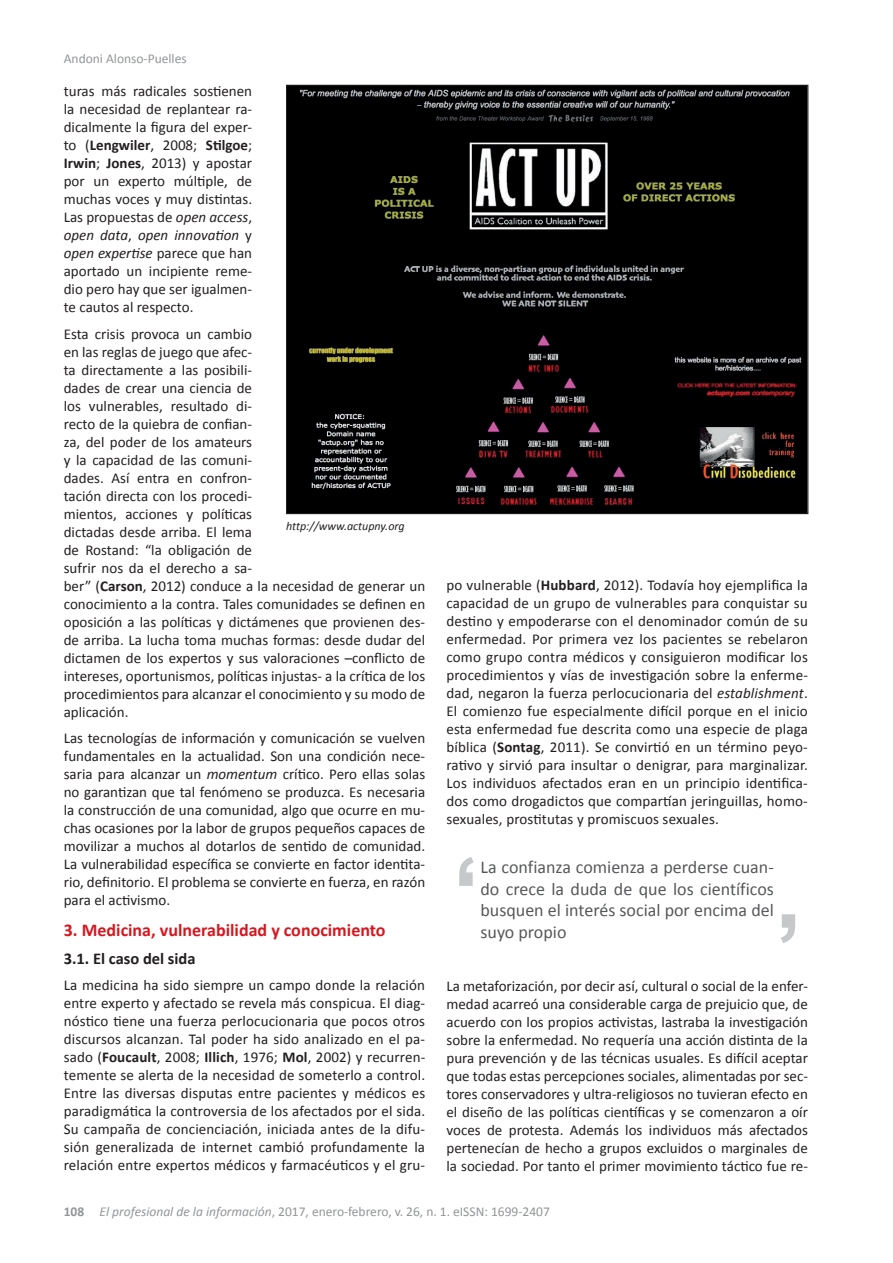
<style>
.page{position:relative;width:893px;height:1263px;background:#fff}
.page>*{position:absolute;margin:0;border:0;box-sizing:border-box;transform-origin:0 0}
.t1{font:18px/21.6px "Calibri";color:#57585a;text-align:justify}
.t2{font:700 18px "Calibri";color:#d7171f}
.t3{font:700 16.5px "Calibri";color:#231f20}
.t4{font:15px/18px "Calibri";color:#231f20;text-align:justify}
.t5{font:13.5px "Calibri";color:#939598}
.t6{font:italic 12px "Calibri";color:#231f20}
.s1{font-weight:700}
.s2{font-style:italic}
</style>
<div class="page">
<img style="left:288px;top:87px;width:518px;height:425px">
<svg style="left:781px;top:914px;width:14px;height:29px"></svg>
<svg style="left:459px;top:857px;width:15px;height:29px"></svg>
<p class="t5" style="left:64px;top:50px;width:124px">Andoni Alonso-Puelles</p>
<p class="t4" style="left:64px;top:82px;width:190px">turas más radicales sostienen la necesidad de replantear ra&shy;dicalmente la figura del exper&shy;to (<span class="s1">Lengwiler</span>, 2008; <span class="s1">Stilgoe</span>; <span class="s1">Irwin</span>; <span class="s1">Jones</span>, 2013) y apostar por un experto múltiple, de muchas voces y muy distintas.<br>Las propuestas de <span class="s2">open access</span>, <span class="s2">open data</span>, <span class="s2">open innovation</span> y <span class="s2">open expertise</span> parece que han aportado un incipiente reme&shy;dio pero hay que ser igualmen&shy;te cautos al respecto.</p>
<p class="t4" style="left:64px;top:325px;width:363px;text-align:left">Esta crisis provoca un cambio<br>en las reglas de juego que afec-<br>ta directamente a las posibili-<br>dades de crear una ciencia de<br>los vulnerables, resultado di-<br>recto de la quiebra de confian-<br>za, del poder de los amateurs<br>y la capacidad de las comuni-<br>dades. Así entra en confron-<br>tación directa con los procedi-<br>mientos, acciones y políticas<br>dictadas desde arriba. El lema<br>de Rostand: “la obligación de<br>sufrir nos da el derecho a sa-<br>ber” (<span class="s1">Carson</span>, 2012) conduce a la necesidad de generar un conocimiento a la contra. Tales comunidades se definen en oposición a las políticas y dictámenes que provienen des&shy;de arriba. La lucha toma muchas formas: desde dudar del dictamen de los expertos y sus valoraciones –conflicto de intereses, oportunismos, políticas injustas- a la crítica de los procedimientos para alcanzar el conocimiento y su modo de aplicación.</p>
<p class="t4" style="left:64px;top:729px;width:363px">Las tecnologías de información y comunicación se vuelven fundamentales en la actualidad. Son una condición nece&shy;saria para alcanzar un <span class="s2">momentum</span> crítico. Pero ellas solas no garantizan que tal fenómeno se produzca. Es necesaria la construcción de una comunidad, algo que ocurre en mu&shy;chas ocasiones por la labor de grupos pequeños capaces de movilizar a muchos al dotarlos de sentido de comunidad.<br>La vulnerabilidad específica se convierte en factor identita&shy;rio, definitorio. El problema se convierte en fuerza, en razón para el activismo.</p>
<p class="t2" style="left:64px;top:918px;width:323px">3. Medicina, vulnerabilidad y conocimiento</p>
<p class="t3" style="left:64px;top:948px;width:133px">3.1. El caso del sida</p>
<p class="t4" style="left:64px;top:976px;width:363px">La medicina ha sido siempre un campo donde la relación entre experto y afectado se revela más conspicua. El diag&shy;nóstico tiene una fuerza perlocucionaria que pocos otros discursos alcanzan. Tal poder ha sido analizado en el pa&shy;sado (<span class="s1">Foucault</span>, 2008; <span class="s1">Illich</span>, 1976; <span class="s1">Mol</span>, 2002) y recurren&shy;temente se alerta de la necesidad de someterlo a control.<br>Entre las diversas disputas entre pacientes y médicos es paradigmática la controversia de los afectados por el sida.<br>Su campaña de concienciación, iniciada antes de la difu&shy;sión generalizada de internet cambió profundamente la relación entre expertos médicos y farmacéuticos y el gru-</p>
<p class="t6" style="left:286px;top:518px;width:120px">http://www.actupny.org</p>
<p class="t4" style="left:446px;top:576px;width:363px">po vulnerable (<span class="s1">Hubbard</span>, 2012). Todavía hoy ejemplifica la capacidad de un grupo de vulnerables para conquistar su destino y empoderarse con el denominador común de su enfermedad. Por primera vez los pacientes se rebelaron como grupo contra médicos y consiguieron modificar los procedimientos y vías de investigación sobre la enferme&shy;dad, negaron la fuerza perlocucionaria del <span class="s2">establishment</span>.<br>El comienzo fue especialmente difícil porque en el inicio esta enfermedad fue descrita como una especie de plaga bíblica (<span class="s1">Sontag</span>, 2011). Se convirtió en un término peyo&shy;rativo y sirvió para insultar o denigrar, para marginalizar.<br>Los individuos afectados eran en un principio identifica&shy;dos como drogadictos que compartían jeringuillas, homo&shy;sexuales, prostitutas y promiscuos sexuales.</p>
<p class="t1" style="left:480px;top:856px;width:295px">La confianza comienza a perderse cuan&shy;do crece la duda de que los científicos busquen el interés social por encima del suyo propio</p>
<p class="t4" style="left:446px;top:977px;width:363px">La metaforización, por decir así, cultural o social de la enfer&shy;medad acarreó una considerable carga de prejuicio que, de acuerdo con los propios activistas, lastraba la investigación sobre la enfermedad. No requería una acción distinta de la pura prevención y de las técnicas usuales. Es difícil aceptar que todas estas percepciones sociales, alimentadas por sec&shy;tores conservadores y ultra-religiosos no tuvieran efecto en el diseño de las políticas científicas y se comenzaron a oír voces de protesta. Además los individuos más afectados pertenecían de hecho a grupos excluidos o marginales de la sociedad. Por tanto el primer movimiento táctico fue re-</p>
<p class="t5" style="left:64px;top:1203px;width:488px"><span class="s1">108</span> <span class="s2">El profesional de la información</span>, 2017, enero-febrero, v. 26, n. 1. eISSN: 1699-2407</p>
</div>
